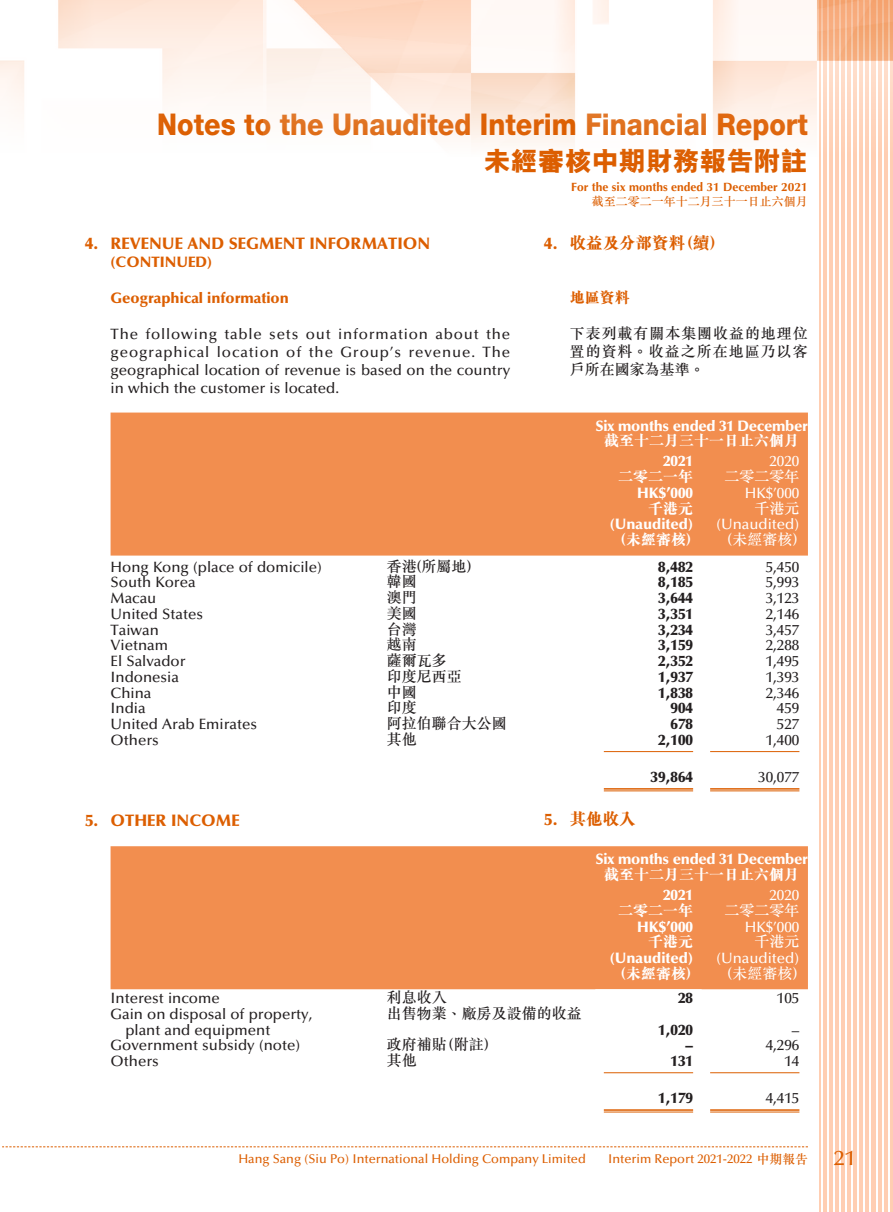
<style>
.page{position:relative;width:893px;height:1212px;background:#fff}
.page>*{position:absolute;margin:0;border:0;box-sizing:border-box;transform-origin:0 0}
.t1{font:800 30px "Helvetica Neue LT Std";color:#dc5e00;scale:.9 1}
.t2{font:800 27px "M Hei HK";color:#dc5e00}
.t3{font:900 16.5px "Optima LT Std";color:#dc5e00}
.t4{font:800 16.5px "M Sung HK";color:#dc5e00}
.t5{font:500 15px/18px "Optima LT Std";color:#231f20;text-align:justify}
.t6{font:500 15px/18px "M Sung HK";color:#231f20;text-align:justify}
.t7{font:900 15px "Optima LT Std";color:#231f20}
.t8{font:900 15px "Optima LT Std";letter-spacing:-.02em;color:#fff}
.t9{font:800 15px "M Sung HK";color:#fff}
.t10{font:500 15px "Optima LT Std";color:#fff}
.t11{font:900 15px "Optima LT Std";color:#dc5e00}
.t12{font:500 15px "M Sung HK";color:#fff}
.t13{font:900 15px "Optima LT Std";color:#fff}
.t14{font:800 15px "M Sung HK";color:#dc5e00}
.t15{font:500 12.75px "Optima LT Std";color:#dc5e00}
.t16{font:700 12px "Optima LT Std";color:#dc5e00}
.t17{font:500 12px "M Sung HK";color:#dc5e00}
.s1{font-family:"Optima LT Std";font-weight:900}
.s2{font-family:"M Sung HK"}
.s3{font-size:21px}
</style>
<div class="page">
<div style="left:819px;top:0;width:74px;height:1212px;background:#ffceb2"></div>
<hr style="left:821px;top:0;width:1px;height:1212px;background:#fff">
<hr style="left:827px;top:0;width:2px;height:1212px;background:#fff">
<hr style="left:833px;top:0;width:2px;height:1212px;background:#fff">
<hr style="left:839px;top:0;width:2px;height:1212px;background:#fff">
<hr style="left:845px;top:0;width:2px;height:1212px;background:#fff">
<hr style="left:851px;top:0;width:2px;height:1212px;background:#fff">
<hr style="left:857px;top:0;width:2px;height:1212px;background:#fff">
<hr style="left:864px;top:0;width:1px;height:1212px;background:#fff">
<hr style="left:870px;top:0;width:1px;height:1212px;background:#fff">
<hr style="left:876px;top:0;width:1px;height:1212px;background:#fff">
<hr style="left:882px;top:0;width:1px;height:1212px;background:#fff">
<hr style="left:888px;top:0;width:1px;height:1212px;background:#fff">
<img style="left:0;top:0;width:264px;height:112px">
<img style="left:264px;top:0;width:629px;height:281px">
<svg style="left:2px;top:1146px;width:806px;height:1px"></svg>
<div style="left:111px;top:412px;width:697px;height:144px;background:#f28e4f"></div>
<hr style="left:604px;top:751px;width:89px;height:1px;background:#dc5e00">
<hr style="left:710px;top:751px;width:89px;height:1px;background:#dc5e00">
<hr style="left:604px;top:788px;width:89px;height:2px;background:#dc5e00">
<hr style="left:604px;top:791px;width:89px;height:1px;background:#dc5e00">
<hr style="left:710px;top:788px;width:89px;height:2px;background:#dc5e00">
<hr style="left:710px;top:791px;width:89px;height:1px;background:#dc5e00">
<div style="left:111px;top:846px;width:697px;height:143px;background:#f28e4f"></div>
<svg style="left:595px;top:989px;width:107px;height:123px"></svg>
<hr style="left:604px;top:1072px;width:89px;height:1px;background:#dc5e00">
<hr style="left:710px;top:1072px;width:89px;height:1px;background:#dc5e00">
<hr style="left:604px;top:1109px;width:89px;height:2px;background:#dc5e00">
<hr style="left:604px;top:1112px;width:89px;height:1px;background:#dc5e00">
<hr style="left:710px;top:1109px;width:89px;height:2px;background:#dc5e00">
<hr style="left:710px;top:1112px;width:89px;height:1px;background:#dc5e00">
<h1 class="t1" style="left:157px;top:107px;width:724px">Notes to the Unaudited Interim Financial Report</h1>
<h2 class="t2" style="left:484px;top:143px;width:325px">未經審核中期財務報告附註</h2>
<p class="t16" style="left:571px;top:180px;width:238px">For the six months ended 31 December 2021</p>
<p class="t17" style="left:592px;top:193px;width:217px">截至二零二一年十二月三十一日止六個月</p>
<p class="t3" style="left:85px;top:233px;width:347px">4. REVENUE AND SEGMENT INFORMATION</p>
<p class="t11" style="left:111px;top:253px;width:103px">(CONTINUED)</p>
<p class="t11" style="left:111px;top:289px;width:180px">Geographical information</p>
<p class="t5" style="left:111px;top:325px;width:401px">The following table sets out information about the geographical location of the Group’s revenue. The geographical location of revenue is based on the country in which the customer is located.</p>
<p class="t4" style="left:544px;top:231px;width:182px"><span class="s1">4.</span> 收益及分部資料（續）</p>
<p class="t14" style="left:570px;top:287px;width:61px">地區資料</p>
<p class="t6" style="left:570px;top:324px;width:240px">下表列載有關本集團收益的地理位置的資料。收益之所在地區乃以客戶所在國家為基準。</p>
<p class="t8" style="left:595px;top:417px;width:214px">Six months ended 31 December</p>
<p class="t9" style="left:604px;top:430px;width:196px">截至十二月三十一日止六個月</p>
<p class="t8" style="left:663px;top:452px;width:31px">2021</p>
<p class="t9" style="left:618px;top:466px;width:76px">二零二一年</p>
<p class="t8" style="left:637px;top:484px;width:57px">HK$’000</p>
<p class="t9" style="left:648px;top:498px;width:46px">千港元</p>
<p class="t13" style="left:610px;top:515px;width:85px">(Unaudited)</p>
<p class="t9" style="left:612px;top:529px;width:89px">（未經審核）</p>
<p class="t10" style="left:769px;top:453px;width:31px">2020</p>
<p class="t12" style="left:724px;top:466px;width:76px">二零二零年</p>
<p class="t10" style="left:745px;top:484px;width:56px">HK$’000</p>
<p class="t12" style="left:754px;top:498px;width:46px">千港元</p>
<p class="t10" style="left:716px;top:516px;width:85px">(Unaudited)</p>
<p class="t12" style="left:719px;top:529px;width:89px">（未經審核）</p>
<p class="t5" style="left:111px;top:558px;width:213px">Hong Kong (place of domicile)</p>
<p class="t6" style="left:387px;top:557px;width:95px">香港（所屬地）</p>
<p class="t7" style="left:658px;top:558px;width:36px">8,482</p>
<p class="t5" style="left:766px;top:558px;width:35px">5,450</p>
<p class="t5" style="left:111px;top:574px;width:86px">South Korea</p>
<p class="t6" style="left:387px;top:572px;width:31px">韓國</p>
<p class="t7" style="left:658px;top:573px;width:36px">8,185</p>
<p class="t5" style="left:766px;top:574px;width:35px">5,993</p>
<p class="t5" style="left:111px;top:589px;width:47px">Macau</p>
<p class="t6" style="left:387px;top:588px;width:31px">澳門</p>
<p class="t7" style="left:658px;top:589px;width:36px">3,644</p>
<p class="t5" style="left:766px;top:589px;width:35px">3,123</p>
<p class="t5" style="left:111px;top:605px;width:94px">United States</p>
<p class="t6" style="left:387px;top:604px;width:31px">美國</p>
<p class="t7" style="left:658px;top:605px;width:36px">3,351</p>
<p class="t5" style="left:766px;top:605px;width:35px">2,146</p>
<p class="t5" style="left:111px;top:621px;width:50px">Taiwan</p>
<p class="t6" style="left:387px;top:620px;width:31px">台灣</p>
<p class="t7" style="left:658px;top:621px;width:36px">3,234</p>
<p class="t5" style="left:766px;top:621px;width:35px">3,457</p>
<p class="t5" style="left:111px;top:637px;width:59px">Vietnam</p>
<p class="t6" style="left:387px;top:635px;width:31px">越南</p>
<p class="t7" style="left:658px;top:636px;width:36px">3,159</p>
<p class="t5" style="left:766px;top:637px;width:35px">2,288</p>
<p class="t5" style="left:111px;top:652px;width:76px">El Salvador</p>
<p class="t6" style="left:387px;top:651px;width:61px">薩爾瓦多</p>
<p class="t7" style="left:658px;top:652px;width:36px">2,352</p>
<p class="t5" style="left:766px;top:652px;width:35px">1,495</p>
<p class="t5" style="left:111px;top:668px;width:70px">Indonesia</p>
<p class="t6" style="left:387px;top:667px;width:76px">印度尼西亞</p>
<p class="t7" style="left:658px;top:668px;width:36px">1,937</p>
<p class="t5" style="left:766px;top:668px;width:35px">1,393</p>
<p class="t5" style="left:111px;top:684px;width:42px">China</p>
<p class="t6" style="left:387px;top:683px;width:31px">中國</p>
<p class="t7" style="left:658px;top:684px;width:36px">1,838</p>
<p class="t5" style="left:766px;top:684px;width:35px">2,346</p>
<p class="t5" style="left:111px;top:700px;width:36px">India</p>
<p class="t6" style="left:387px;top:698px;width:31px">印度</p>
<p class="t7" style="left:671px;top:699px;width:24px">904</p>
<p class="t5" style="left:777px;top:700px;width:24px">459</p>
<p class="t5" style="left:111px;top:715px;width:148px">United Arab Emirates</p>
<p class="t6" style="left:387px;top:714px;width:121px">阿拉伯聯合大公國</p>
<p class="t7" style="left:671px;top:715px;width:24px">678</p>
<p class="t5" style="left:777px;top:715px;width:24px">527</p>
<p class="t5" style="left:111px;top:731px;width:50px">Others</p>
<p class="t6" style="left:387px;top:730px;width:31px">其他</p>
<p class="t7" style="left:658px;top:731px;width:36px">2,100</p>
<p class="t5" style="left:766px;top:731px;width:35px">1,400</p>
<p class="t7" style="left:651px;top:768px;width:44px">39,864</p>
<p class="t5" style="left:758px;top:768px;width:43px">30,077</p>
<p class="t3" style="left:85px;top:811px;width:156px">5. OTHER INCOME</p>
<p class="t8" style="left:595px;top:850px;width:214px">Six months ended 31 December</p>
<p class="t9" style="left:604px;top:864px;width:196px">截至十二月三十一日止六個月</p>
<p class="t8" style="left:663px;top:886px;width:31px">2021</p>
<p class="t9" style="left:618px;top:900px;width:76px">二零二一年</p>
<p class="t8" style="left:637px;top:918px;width:57px">HK$’000</p>
<p class="t9" style="left:648px;top:931px;width:46px">千港元</p>
<p class="t13" style="left:610px;top:949px;width:85px">(Unaudited)</p>
<p class="t9" style="left:612px;top:963px;width:89px">（未經審核）</p>
<p class="t4" style="left:544px;top:807px;width:93px"><span class="s1">5.</span> 其他收入</p>
<p class="t10" style="left:769px;top:887px;width:31px">2020</p>
<p class="t12" style="left:724px;top:900px;width:76px">二零二零年</p>
<p class="t10" style="left:745px;top:918px;width:56px">HK$’000</p>
<p class="t12" style="left:754px;top:931px;width:46px">千港元</p>
<p class="t10" style="left:716px;top:950px;width:85px">(Unaudited)</p>
<p class="t12" style="left:719px;top:963px;width:89px">（未經審核）</p>
<p class="t5" style="left:111px;top:989px;width:111px">Interest income</p>
<p class="t6" style="left:387px;top:988px;width:61px">利息收入</p>
<p class="t7" style="left:678px;top:989px;width:16px">28</p>
<p class="t5" style="left:777px;top:989px;width:24px">105</p>
<p class="t5" style="left:125px;top:1006px;width:189px;line-height:15.8px;text-indent:-15px">Gain on disposal of property, plant and equipment</p>
<p class="t6" style="left:387px;top:1004px;width:196px">出售物業、廠房及設備的收益</p>
<p class="t7" style="left:658px;top:1021px;width:36px">1,020</p>
<p class="t5" style="left:792px;top:1021px;width:9px">–</p>
<p class="t5" style="left:111px;top:1037px;width:191px">Government subsidy (note)</p>
<p class="t6" style="left:387px;top:1035px;width:112px">政府補貼（附註）</p>
<p class="t7" style="left:686px;top:1036px;width:9px">–</p>
<p class="t5" style="left:766px;top:1037px;width:35px">4,296</p>
<p class="t5" style="left:111px;top:1052px;width:50px">Others</p>
<p class="t6" style="left:387px;top:1051px;width:31px">其他</p>
<p class="t7" style="left:671px;top:1052px;width:24px">131</p>
<p class="t5" style="left:784px;top:1052px;width:16px">14</p>
<p class="t7" style="left:658px;top:1089px;width:36px">1,179</p>
<p class="t5" style="left:766px;top:1089px;width:35px">4,415</p>
<p class="t15" style="left:238px;top:1152px;width:349px">Hang Sang (Siu Po) International Holding Company Limited</p>
<p class="t15" style="left:608px;top:1152px;width:249px">Interim Report 2021-2022 <span class="s2">中期報告</span> <span class="s3">21</span></p>
</div>
